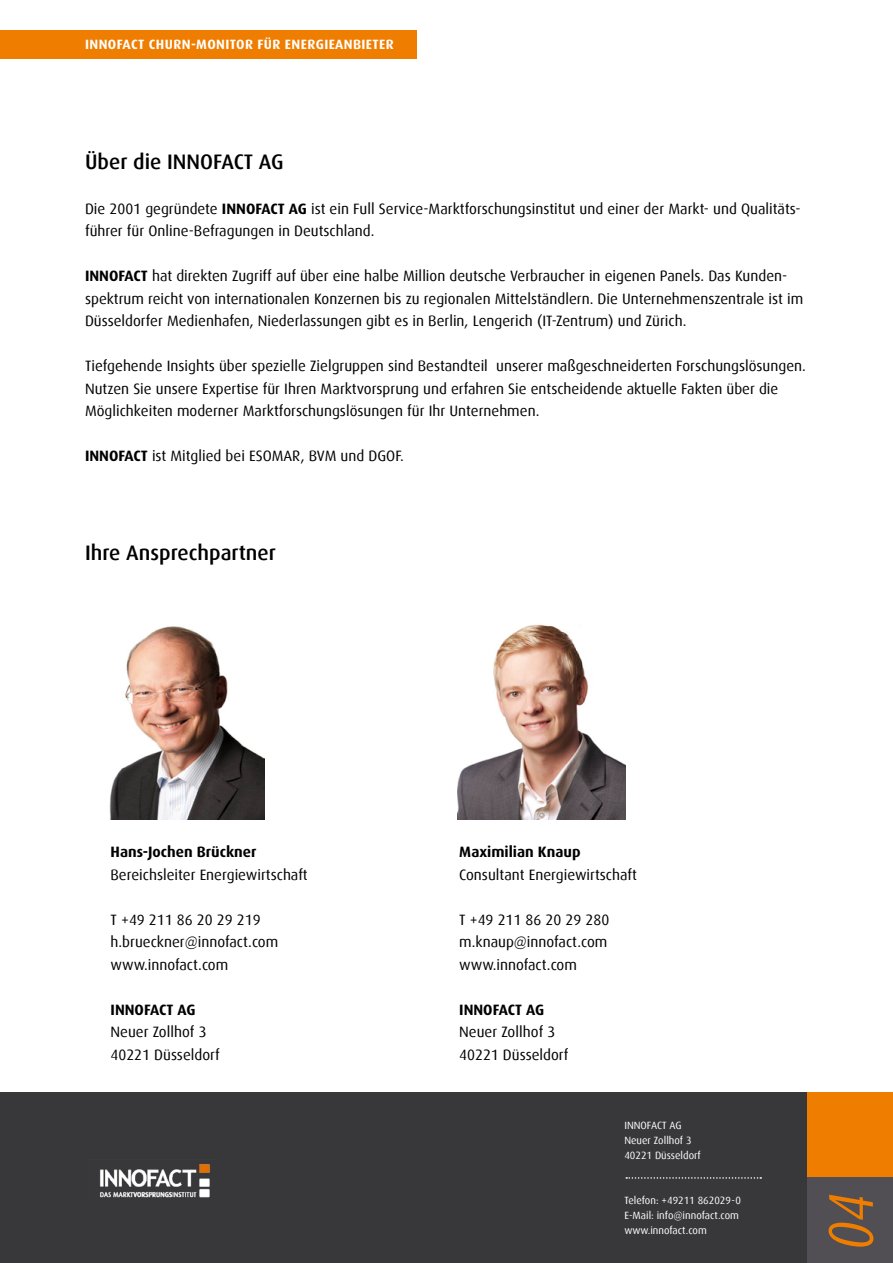
<style>
.page{position:relative;width:893px;height:1263px;background:#fff}
.page>*{position:absolute;margin:0;border:0;box-sizing:border-box;transform-origin:0 0}
.t1{font:italic 63.45px "Dax";color:#ef7d00;scale:.84 1}
.t2{font:500 21px "Dax";color:#000}
.t3{font:15px/22.5px "Dax";color:#000}
.t4{font:700 15px "Dax";color:#000}
.t5{font:700 13.5px "Dax";letter-spacing:.03em;color:#fff}
.t6{font:10.5px/15px "Dax";color:#fff}
.s1{font-weight:700}
</style>
<div class="page">
<div style="left:0;top:1093px;width:893px;height:170px;background:#383739"></div>
<div style="left:808px;top:1093px;width:85px;height:170px;background:#ef7d00"></div>
<div style="left:808px;top:1178px;width:85px;height:85px;background:#514f54"></div>
<svg style="left:626px;top:1177px;width:135px;height:2px"></svg>
<img style="left:109px;top:626px;width:156px;height:194px">
<img style="left:457px;top:624px;width:168px;height:196px">
<div style="left:0;top:31px;width:417px;height:28px;background:#ef7d00"></div>
<img style="left:100px;top:1164px;width:110px;height:34px">
<p class="t5" style="left:85px;top:37px;width:310px">INNOFACT CHURN-MONITOR FÜR ENERGIEANBIETER</p>
<h2 class="t2" style="left:85px;top:150px;width:200px">Über die INNOFACT AG</h2>
<p class="t3" style="left:85px;top:197px;width:717px">Die 2001 gegründete <span class="s1">INNOFACT AG</span> ist ein Full Service-Marktforschungsinstitut und einer der Markt- und Qualitäts&shy;führer für Online-Befragungen in Deutschland.</p>
<p class="t3" style="left:85px;top:265px;width:720px"><span class="s1">INNOFACT</span> hat direkten Zugriff auf über eine halbe Million deutsche Verbraucher in eigenen Panels. Das Kunden&shy;spektrum reicht von internationalen Konzernen bis zu regionalen Mittelständlern. Die Unternehmenszentrale ist im<br>Düsseldorfer Medienhafen, Niederlassungen gibt es in Berlin, Lengerich (IT-Zentrum) und Zürich.</p>
<p class="t3" style="left:85px;top:355px;width:722px">Tiefgehende Insights über spezielle Zielgruppen sind Bestandteil unserer maßgeschneiderten Forschungslösungen.<br>Nutzen Sie unsere Expertise für Ihren Marktvorsprung und erfahren Sie entscheidende aktuelle Fakten über die<br>Möglichkeiten moderner Marktforschungslösungen für Ihr Unternehmen.</p>
<p class="t3" style="left:85px;top:445px;width:320px"><span class="s1">INNOFACT</span> ist Mitglied bei ESOMAR, BVM und DGOF.</p>
<h2 class="t2" style="left:85px;top:541px;width:192px">Ihre Ansprechpartner</h2>
<p class="t4" style="left:111px;top:843px;width:147px">Hans-Jochen Brückner</p>
<p class="t3" style="left:111px;top:863px;width:199px">Bereichsleiter Energiewirtschaft</p>
<p class="t3" style="left:111px;top:908px;width:169px">T +49 211 86 20 29 219 h.brueckner@innofact.com www.innofact.com</p>
<p class="t4" style="left:111px;top:1001px;width:87px">INNOFACT AG</p>
<p class="t3" style="left:111px;top:1021px;width:111px">Neuer Zollhof 3<br>40221 Düsseldorf</p>
<p class="t4" style="left:459px;top:843px;width:123px">Maximilian Knaup</p>
<p class="t3" style="left:459px;top:863px;width:179px">Consultant Energiewirtschaft</p>
<p class="t3" style="left:459px;top:908px;width:152px">T +49 211 86 20 29 280 m.knaup@innofact.com www.innofact.com</p>
<p class="t4" style="left:459px;top:1001px;width:87px">INNOFACT AG</p>
<p class="t3" style="left:459px;top:1021px;width:111px">Neuer Zollhof 3<br>40221 Düsseldorf</p>
<p class="t6" style="left:624px;top:1118px;width:78px">INNOFACT AG<br>Neuer Zollhof 3<br>40221 Düsseldorf</p>
<p class="t6" style="left:624px;top:1193px;width:118px">Telefon: +49211 862029-0<br>E-Mail: info@innofact.com www.innofact.com</p>
<h1 class="t1" style="left:816px;top:1250px;width:69px;rotate:-90deg">04</h1>
</div>
